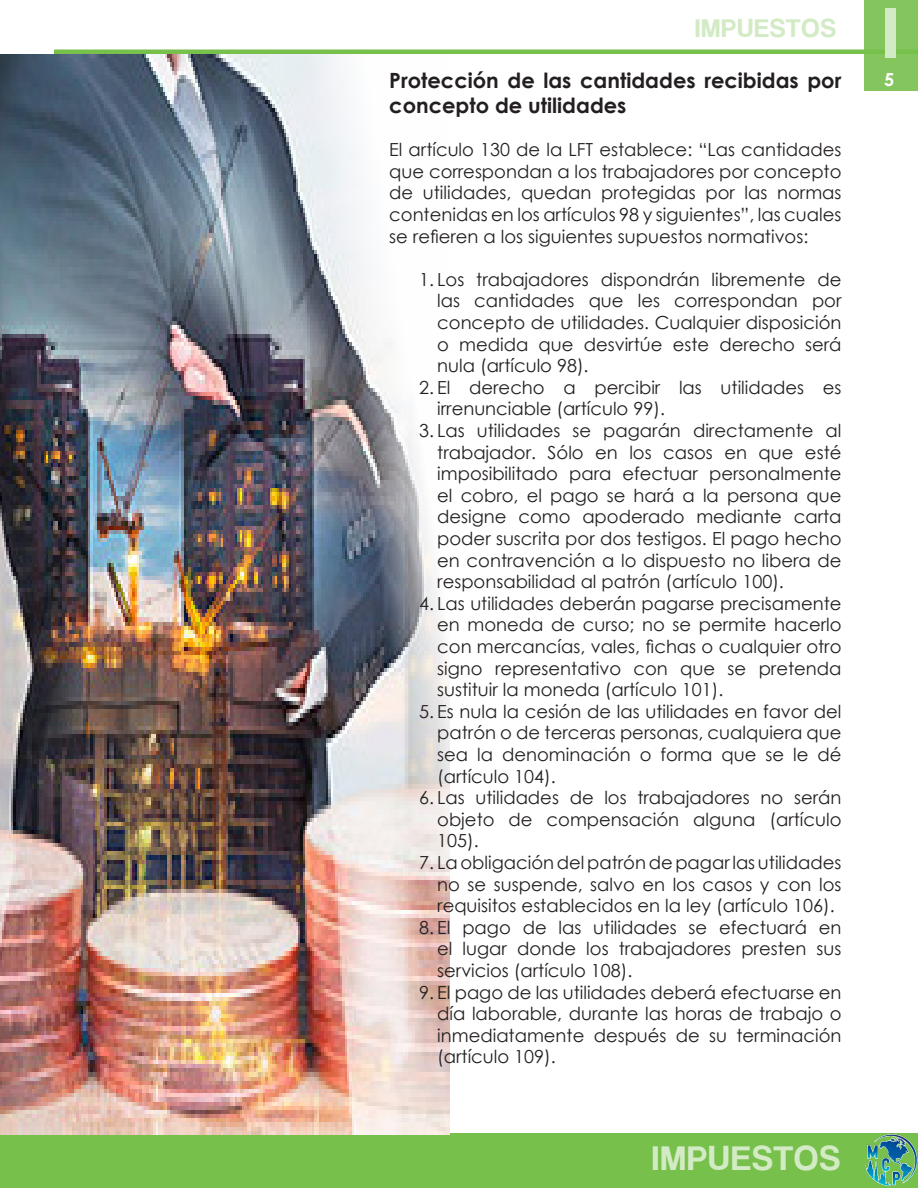
<style>
.page{position:relative;width:918px;height:1188px;background:#fff}
.page>*{position:absolute;margin:0;border:0;box-sizing:border-box;transform-origin:0 0}
.t1{font:75px "Coolvetica Rg";color:#d3ebc5}
.t2{font:36px "Coolvetica Rg";letter-spacing:.05em;color:#d3ebc5}
.t3{font:27px "Coolvetica Rg";letter-spacing:.05em;color:#d3ebc5}
.t4{font:700 21px "Century Gothic";color:#231f20}
.t5{font:18px/21.6px "Century Gothic";color:#231f20;text-align:justify}
.t6{font:700 18px "Century Gothic";color:#fff}
</style>
<div class="page">
<div style="left:0;top:1134px;width:918px;height:54px;background:#77c04b"></div>
<hr style="left:54px;top:50px;width:864px;height:4px;background:#77c04b">
<div style="left:864px;top:0;width:54px;height:90px;background:#84c65d"></div>
<img style="left:865px;top:1134px;width:53px;height:53px">
<img style="left:0;top:54px;width:450px;height:1080px">
<h3 class="t3" style="left:695px;top:12px;width:142px">IMPUESTOS</h3>
<h1 class="t1" style="left:884px;top:-11px;width:16px">I</h1>
<p class="t4" style="left:389px;top:64px;width:454px">Protección de las cantidades recibidas por</p>
<p class="t6" style="left:884px;top:65px;width:12px">5</p>
<p class="t4" style="left:389px;top:89px;width:239px">concepto de utilidades</p>
<p class="t5" style="left:389px;top:139px;width:454px">El artículo 130 de la LFT establece: “Las cantidades que correspondan a los trabajadores por concepto de utilidades, quedan protegidas por las normas contenidas en los artículos 98 y siguientes”, las cuales se refieren a los siguientes supuestos normativos:</p>
<p class="t5" style="left:437px;top:268px;width:406px;text-indent:-18px">1. Los trabajadores dispondrán libremente de las cantidades que les correspondan por concepto de utilidades. Cualquier disposición o medida que desvirtúe este derecho será nula (artículo 98).</p>
<p class="t5" style="left:437px;top:376px;width:406px;text-indent:-18px">2. El derecho a percibir las utilidades es irrenunciable (artículo 99).</p>
<p class="t5" style="left:437px;top:419px;width:406px;text-indent:-18px">3. Las utilidades se pagarán directamente al trabajador. Sólo en los casos en que esté imposibilitado para efectuar personalmente el cobro, el pago se hará a la persona que designe como apoderado mediante carta poder suscrita por dos testigos. El pago hecho en contravención a lo dispuesto no libera de responsabilidad al patrón (artículo 100).</p>
<p class="t5" style="left:437px;top:592px;width:406px;text-indent:-18px">4. Las utilidades deberán pagarse precisamente en moneda de curso; no se permite hacerlo con mercancías, vales, fichas o cualquier otro signo representativo con que se pretenda sustituir la moneda (artículo 101).</p>
<p class="t5" style="left:437px;top:700px;width:406px;text-indent:-18px">5. Es nula la cesión de las utilidades en favor del patrón o de terceras personas, cualquiera que sea la denominación o forma que se le dé (artículo 104).</p>
<p class="t5" style="left:437px;top:787px;width:406px;text-indent:-18px">6. Las utilidades de los trabajadores no serán objeto de compensación alguna (artículo 105).</p>
<p class="t5" style="left:437px;top:851px;width:406px;text-indent:-18px">7. La obligación del patrón de pagar las utilidades no se suspende, salvo en los casos y con los requisitos establecidos en la ley (artículo 106).</p>
<p class="t5" style="left:437px;top:916px;width:406px;text-indent:-18px">8. El pago de las utilidades se efectuará en el lugar donde los trabajadores presten sus servicios (artículo 108).</p>
<p class="t5" style="left:437px;top:981px;width:406px;text-indent:-18px">9. El pago de las utilidades deberá efectuarse en día laborable, durante las horas de trabajo o inmediatamente después de su terminación (artículo 109).</p>
<h2 class="t2" style="left:652px;top:1137px;width:189px">IMPUESTOS</h2>
</div>
